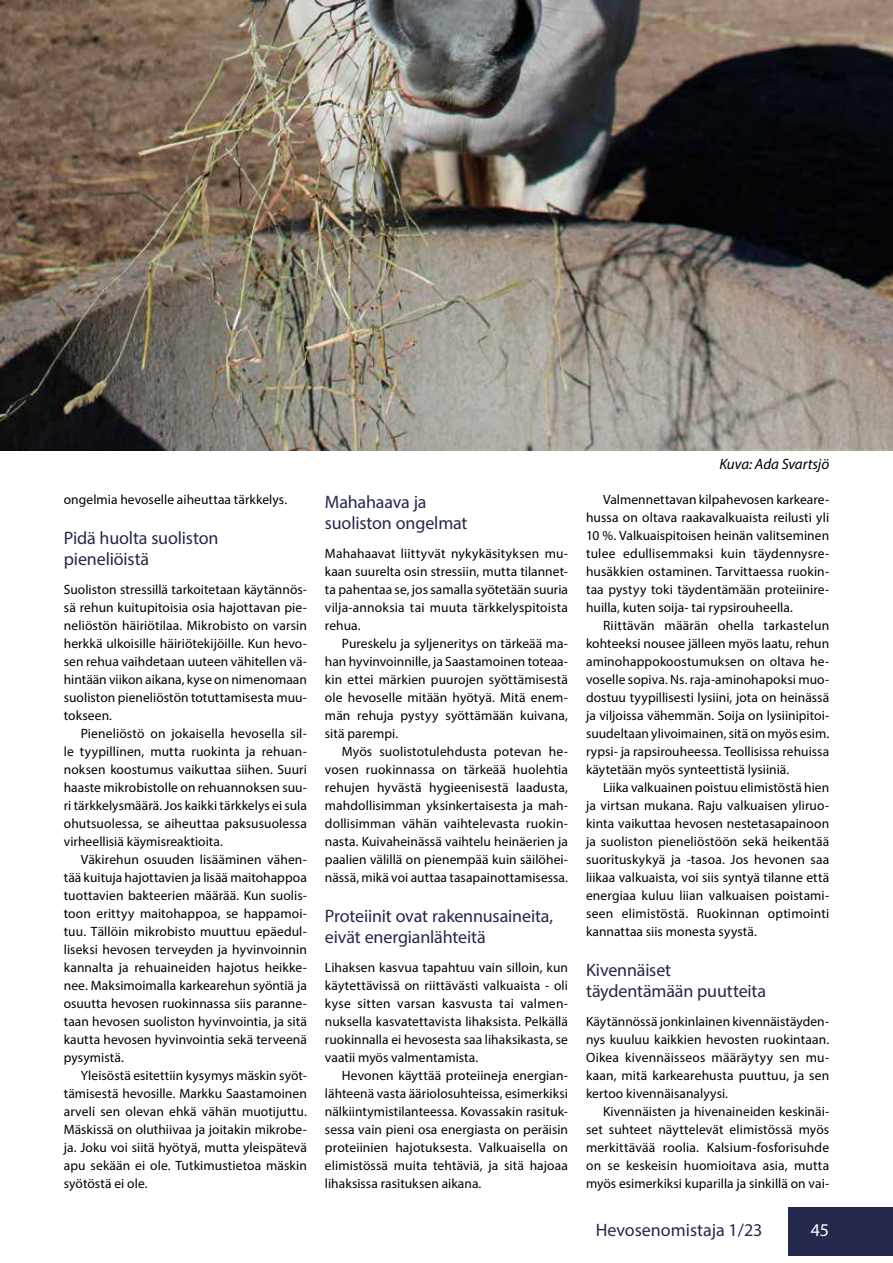
<style>
.page{position:relative;width:893px;height:1263px;background:#fff}
.page>*{position:absolute;margin:0;border:0;box-sizing:border-box;transform-origin:0 0}
.t1{font:18px/21.6px "Myriad Pro";letter-spacing:-.01em;color:#24284c}
.t2{font:18px "Myriad Pro";color:#24294d}
.t3{font:18px "Myriad Pro";color:#fff}
.t4{font:italic 15px "Myriad Pro";color:#000}
.t5{font:13.5px/18px "Myriad Pro";letter-spacing:.005em;color:#000;text-align:justify}
</style>
<div class="page">
<div style="left:788px;top:1207px;width:105px;height:49px;background:#24294d"></div>
<img style="left:0;top:0;width:893px;height:450px">
<p class="t5" style="left:64px;top:490px;width:225px">ongelmia hevoselle aiheuttaa tärkkelys.</p>
<h1 class="t1" style="left:64px;top:526px;width:156px">Pidä huolta suoliston pieneliöistä</h1>
<p class="t5" style="left:64px;top:580px;width:245px">Suoliston stressillä tarkoitetaan käytännös&shy;sä rehun kuitupitoisia osia hajottavan pie&shy;neliöstön häiriötilaa. Mikrobisto on varsin herkkä ulkoisille häiriötekijöille. Kun hevo&shy;sen rehua vaihdetaan uuteen vähitellen vä&shy;hintään viikon aikana, kyse on nimenomaan suoliston pieneliöstön totuttamisesta muu&shy;tokseen.</p>
<p class="t5" style="left:64px;top:724px;width:245px;text-indent:17px">Pieneliöstö on jokaisella hevosella sil&shy;le tyypillinen, mutta ruokinta ja rehuan&shy;noksen koostumus vaikuttaa siihen. Suuri haaste mikrobistolle on rehuannoksen suu&shy;ri tärkkelysmäärä. Jos kaikki tärkkelys ei sula ohutsuolessa, se aiheuttaa paksusuolessa virheellisiä käymisreaktioita.</p>
<p class="t5" style="left:64px;top:850px;width:245px;text-indent:17px">Väkirehun osuuden lisääminen vähen&shy;tää kuituja hajottavien ja lisää maitohappoa tuottavien bakteerien määrää. Kun suolis&shy;toon erittyy maitohappoa, se happamoi&shy;tuu. Tällöin mikrobisto muuttuu epäedul&shy;liseksi hevosen terveyden ja hyvinvoinnin kannalta ja rehuaineiden hajotus heikke&shy;nee. Maksimoimalla karkearehun syöntiä ja osuutta hevosen ruokinnassa siis paranne&shy;taan hevosen suoliston hyvinvointia, ja sitä kautta hevosen hyvinvointia sekä terveenä pysymistä.</p>
<p class="t5" style="left:64px;top:1066px;width:245px;text-indent:17px">Yleisöstä esitettiin kysymys mäskin syöt&shy;tämisestä hevosille. Markku Saastamoinen arveli sen olevan ehkä vähän muotijuttu.<br>Mäskissä on oluthiivaa ja joitakin mikrobe&shy;ja. Joku voi siitä hyötyä, mutta yleispätevä apu sekään ei ole. Tutkimustietoa mäskin syötöstä ei ole.</p>
<h1 class="t1" style="left:325px;top:490px;width:144px">Mahahaava ja suoliston ongelmat</h1>
<p class="t5" style="left:325px;top:544px;width:245px">Mahahaavat liittyvät nykykäsityksen mu&shy;kaan suurelta osin stressiin, mutta tilannet&shy;ta pahentaa se, jos samalla syötetään suuria vilja-annoksia tai muuta tärkkelyspitoista rehua.</p>
<p class="t5" style="left:325px;top:634px;width:245px;text-indent:17px">Pureskelu ja syljeneritys on tärkeää ma&shy;han hyvinvoinnille, ja Saastamoinen toteaa&shy;kin ettei märkien puurojen syöttämisestä ole hevoselle mitään hyötyä. Mitä enem&shy;män rehuja pystyy syöttämään kuivana, sitä parempi.</p>
<p class="t5" style="left:325px;top:742px;width:245px;text-indent:17px">Myös suolistotulehdusta potevan he&shy;vosen ruokinnassa on tärkeää huolehtia rehujen hyvästä hygieenisestä laadusta, mahdollisimman yksinkertaisesta ja mah&shy;dollisimman vähän vaihtelevasta ruokin&shy;nasta. Kuivaheinässä vaihtelu heinäerien ja paalien välillä on pienempää kuin säilöhei&shy;nässä, mikä voi auttaa tasapainottamisessa.</p>
<h1 class="t1" style="left:325px;top:904px;width:230px">Proteiinit ovat rakennusaineita, eivät energianlähteitä</h1>
<p class="t5" style="left:325px;top:958px;width:245px">Lihaksen kasvua tapahtuu vain silloin, kun käytettävissä on riittävästi valkuaista - oli kyse sitten varsan kasvusta tai valmen&shy;nuksella kasvatettavista lihaksista. Pelkällä ruokinnalla ei hevosesta saa lihaksikasta, se vaatii myös valmentamista.</p>
<p class="t5" style="left:325px;top:1066px;width:245px;text-indent:17px">Hevonen käyttää proteiineja energian&shy;lähteenä vasta ääriolosuhteissa, esimerkiksi nälkiintymistilanteessa. Kovassakin rasituk&shy;sessa vain pieni osa energiasta on peräisin proteiinien hajotuksesta. Valkuaisella on elimistössä muita tehtäviä, ja sitä hajoaa lihaksissa rasituksen aikana.</p>
<p class="t4" style="left:719px;top:454px;width:111px">Kuva: Ada Svartsjö</p>
<p class="t5" style="left:586px;top:490px;width:245px;text-indent:17px">Valmennettavan kilpahevosen karkeare&shy;hussa on oltava raakavalkuaista reilusti yli 10 %. Valkuaispitoisen heinän valitseminen tulee edullisemmaksi kuin täydennysre&shy;husäkkien ostaminen. Tarvittaessa ruokin&shy;taa pystyy toki täydentämään proteiinire&shy;huilla, kuten soija- tai rypsirouheella.</p>
<p class="t5" style="left:586px;top:616px;width:245px;text-indent:17px">Riittävän määrän ohella tarkastelun kohteeksi nousee jälleen myös laatu, rehun aminohappokoostumuksen on oltava he&shy;voselle sopiva. Ns. raja-aminohapoksi muo&shy;dostuu tyypillisesti lysiini, jota on heinässä ja viljoissa vähemmän. Soija on lysiinipitoi&shy;suudeltaan ylivoimainen, sitä on myös esim. rypsi- ja rapsirouheessa. Teollisissa rehuissa käytetään myös synteettistä lysiiniä.</p>
<p class="t5" style="left:586px;top:778px;width:245px;text-indent:17px">Liika valkuainen poistuu elimistöstä hien ja virtsan mukana. Raju valkuaisen yliruo&shy;kinta vaikuttaa hevosen nestetasapainoon ja suoliston pieneliöstöön sekä heikentää suorituskykyä ja -tasoa. Jos hevonen saa liikaa valkuaista, voi siis syntyä tilanne että energiaa kuluu liian valkuaisen poistami&shy;seen elimistöstä. Ruokinnan optimointi kannattaa siis monesta syystä.</p>
<h1 class="t1" style="left:586px;top:958px;width:182px">Kivennäiset täydentämään puutteita</h1>
<p class="t5" style="left:586px;top:1012px;width:245px">Käytännössä jonkinlainen kivennäistäyden&shy;nys kuuluu kaikkien hevosten ruokintaan.<br>Oikea kivennäisseos määräytyy sen mu&shy;kaan, mitä karkearehusta puuttuu, ja sen kertoo kivennäisanalyysi.</p>
<p class="t5" style="left:586px;top:1102px;width:245px;text-indent:17px">Kivennäisten ja hivenaineiden keskinäi&shy;set suhteet näyttelevät elimistössä myös merkittävää roolia. Kalsium-fosforisuhde on se keskeisin huomioitava asia, mutta myös esimerkiksi kuparilla ja sinkillä on vai-</p>
<h1 class="t2" style="left:596px;top:1219px;width:168px">Hevosenomistaja 1/23</h1>
<h1 class="t3" style="left:811px;top:1219px;width:20px">45</h1>
</div>
